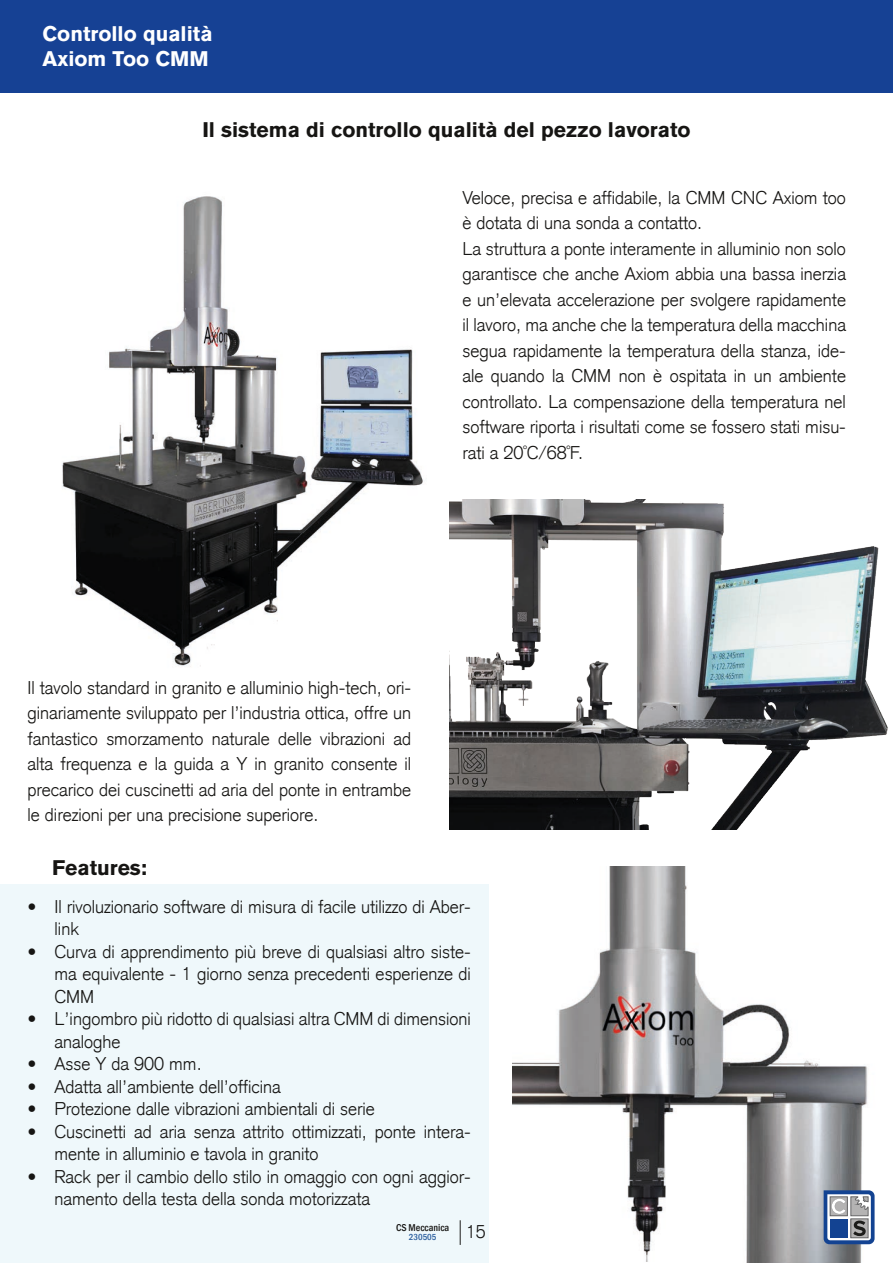
<style>
.page{position:relative;width:893px;height:1263px;background:#fff}
.page>*{position:absolute;margin:0;border:0;box-sizing:border-box;transform-origin:0 0}
.intestazione_tabella{font:700 21px "Akzidenz Grotesk BQ";color:#161513}
.Testo_tabella{font:700 21px "Akzidenz Grotesk BQ";color:#fff}
.intestazione_tabella-2{font:300 18px/25.5px "Akzidenz Grotesk";color:#161513}
.t1{font:500 condensed 10.2px "Franklin Gothic";color:#161513}
.t2{font:500 condensed 9px "Franklin Gothic";color:#275b9c}
</style>
<div class="page">
<div style="left:0;top:0;width:893px;height:92px;background:#164194"></div>
<img style="left:62px;top:196px;width:361px;height:471px">
<img style="left:449px;top:499px;width:439px;height:331px">
<img style="left:513px;top:866px;width:362px;height:397px">
<div style="left:0;top:884px;width:489px;height:379px;background:#eff8fb"></div>
<svg style="left:460px;top:1220px;width:1px;height:25px"></svg>
<svg style="left:824px;top:1190px;width:50px;height:54px"></svg>
<p class="Testo_tabella" style="left:43px;top:22px;width:172px">Controllo qualità</p>
<p class="Testo_tabella" style="left:43px;top:47px;width:168px">Axiom Too CMM</p>
<p class="intestazione_tabella" style="left:202px;top:117px;width:490px">Il sistema di controllo qualità del pezzo lavorato</p>
<p class="intestazione_tabella-2" style="left:462px;top:184px;width:385px">Veloce, precisa e affidabile, la CMM CNC Axiom too è dotata di una sonda a contatto.</p>
<p class="intestazione_tabella-2" style="left:462px;top:235px;width:385px;text-align:justify">La struttura a ponte interamente in alluminio non solo garantisce che anche Axiom abbia una bassa inerzia e un’elevata accelerazione per svolgere rapidamente il lavoro, ma anche che la temperatura della macchina segua rapidamente la temperatura della stanza, ide&shy;ale quando la CMM non è ospitata in un ambiente controllato. La compensazione della temperatura nel software riporta i risultati come se fossero stati misu&shy;rati a 20°C/68°F.</p>
<p class="intestazione_tabella-2" style="left:28px;top:674px;width:385px;text-align:justify">Il tavolo standard in granito e alluminio high-tech, ori&shy;ginariamente sviluppato per l’industria ottica, offre un fantastico smorzamento naturale delle vibrazioni ad alta frequenza e la guida a Y in granito consente il precarico dei cuscinetti ad aria del ponte in entrambe le direzioni per una precisione superiore.</p>
<p class="intestazione_tabella" style="left:52px;top:855px;width:96px">Features:</p>
<p class="intestazione_tabella-2" style="left:55px;top:895px;width:418px;line-height:22.5px;text-indent:-27px">• Il rivoluzionario software di misura di facile utilizzo di Aber&shy;link</p>
<p class="intestazione_tabella-2" style="left:55px;top:940px;width:418px;line-height:22.5px;text-align:justify;text-indent:-27px">• Curva di apprendimento più breve di qualsiasi altro siste&shy;ma equivalente - 1 giorno senza precedenti esperienze di CMM</p>
<p class="intestazione_tabella-2" style="left:55px;top:1007px;width:418px;line-height:22.5px;text-indent:-27px">• L’ingombro più ridotto di qualsiasi altra CMM di dimensioni analoghe</p>
<p class="intestazione_tabella-2" style="left:28px;top:1051px;width:176px">• Asse Y da 900 mm.</p>
<p class="intestazione_tabella-2" style="left:28px;top:1073px;width:255px">• Adatta all’ambiente dell’officina</p>
<p class="intestazione_tabella-2" style="left:28px;top:1096px;width:349px">• Protezione dalle vibrazioni ambientali di serie</p>
<p class="intestazione_tabella-2" style="left:55px;top:1120px;width:418px;line-height:22.5px;text-indent:-27px">• Cuscinetti ad aria senza attrito ottimizzati, ponte intera&shy;mente in alluminio e tavola in granito</p>
<p class="intestazione_tabella-2" style="left:55px;top:1165px;width:418px;line-height:22.5px;text-indent:-27px">• Rack per il cambio dello stilo in omaggio con ogni aggior&shy;namento della testa della sonda motorizzata</p>
<p class="t1" style="left:396px;top:1221px;width:55px">CS Meccanica</p>
<p class="t2" style="left:409px;top:1231px;width:29px">230505</p>
<p class="intestazione_tabella-2" style="left:466px;top:1219px;width:22px">15</p>
</div>
